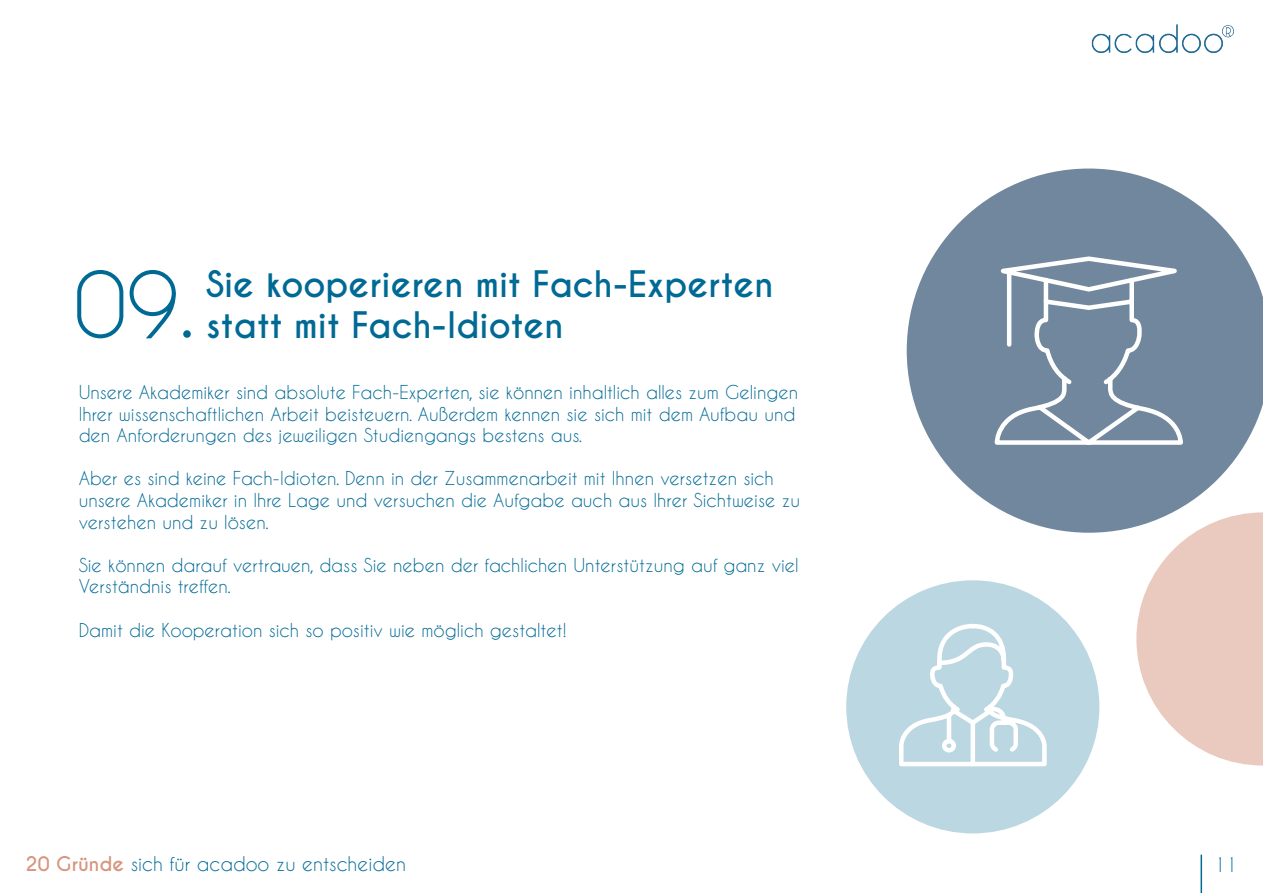
<style>
.page{position:relative;width:1263px;height:893px;background:#fff}
.page>*{position:absolute;margin:0;border:0;box-sizing:border-box;transform-origin:0 0}
.t1{font:85.95px "Caviar Dreams";color:#006a95}
.t2{font:700 34.2px "Caviar Dreams";color:#006a95}
.t3{font:19.05px "Caviar Dreams";color:#006a95}
.t4{font:18px/21.6px "Caviar Dreams";color:#006a95}
.s1{font-weight:700;color:#d6967f}
</style>
<div class="page">
<svg style="left:907px;top:169px;width:356px;height:364px;fill:#71879e"></svg>
<img style="left:1091px;top:24px;width:143px;height:29px">
<hr style="left:1200px;top:855px;width:2px;height:38px;background:#006a95">
<div style="left:846px;top:580px;width:253px;height:253px;background:#bbd7e2;border-radius:50%"></div>
<svg style="left:1136px;top:512px;width:127px;height:254px"></svg>
<svg style="left:977px;top:254px;width:223px;height:194px;background:#8396aa"></svg>
<svg style="left:899px;top:623px;width:148px;height:144px"></svg>
<h1 class="t1" style="left:74px;top:253px;width:122px">09.</h1>
<h2 class="t2" style="left:206px;top:263px;width:569px">Sie kooperieren mit Fach-Experten</h2>
<h2 class="t2" style="left:206px;top:305px;width:359px">statt mit Fach-Idioten</h2>
<p class="t4" style="left:79px;top:381px;width:721px">Unsere Akademiker sind absolute Fach-Experten, sie können inhaltlich alles zum Gelingen<br>Ihrer wissenschaftlichen Arbeit beisteuern. Außerdem kennen sie sich mit dem Aufbau und den Anforderungen des jeweiligen Studiengangs bestens aus.</p>
<p class="t4" style="left:79px;top:467px;width:723px">Aber es sind keine Fach-Idioten. Denn in der Zusammenarbeit mit Ihnen versetzen sich unsere Akademiker in Ihre Lage und versuchen die Aufgabe auch aus Ihrer Sichtweise zu verstehen und zu lösen.</p>
<p class="t4" style="left:79px;top:554px;width:721px">Sie können darauf vertrauen, dass Sie neben der fachlichen Unterstützung auf ganz viel<br>Verständnis treffen.</p>
<p class="t4" style="left:79px;top:619px;width:489px">Damit die Kooperation sich so positiv wie möglich gestaltet!</p>
<p class="t3" style="left:26px;top:852px;width:382px"><span class="s1">20 Gründe</span> sich für acadoo zu entscheiden</p>
<p class="t3" style="left:1214px;top:853px;width:25px">11</p>
</div>
